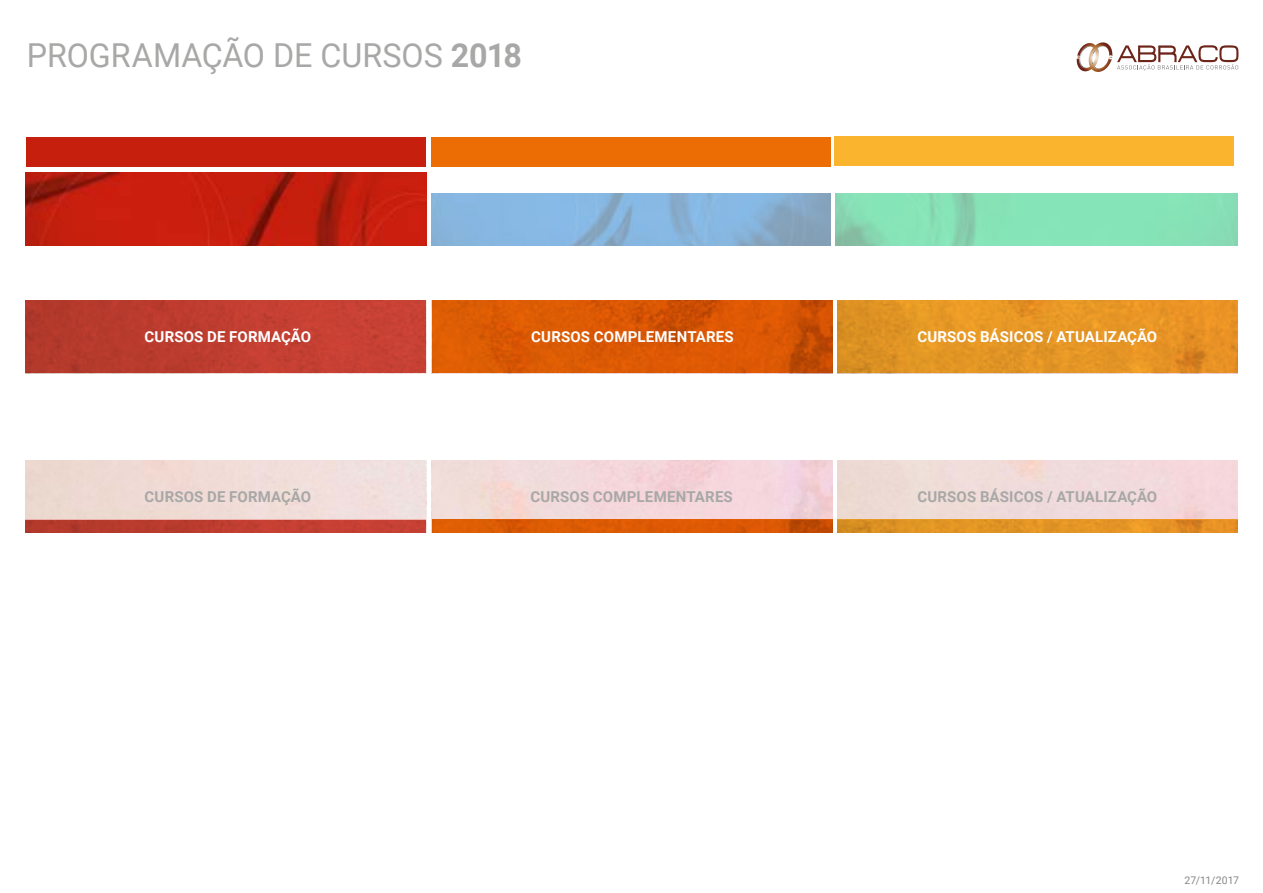
<style>
.page{position:relative;width:1263px;height:893px;background:#fff}
.page>*{position:absolute;margin:0;border:0;box-sizing:border-box;transform-origin:0 0}
.t1{font:33px "Roboto";color:#a8a8a7}
.t2{font:700 15px "Roboto";letter-spacing:.01em;color:#fff}
.t3{font:700 15px "Roboto";letter-spacing:.01em;color:#a8a8a7}
.t4{font:10.5px "Roboto";letter-spacing:.01em;color:#878787}
.s1{font-weight:700}
</style>
<div class="page">
<svg style="left:1077px;top:42px;width:161px;height:30px"></svg>
<div style="left:26px;top:137px;width:400px;height:29px;background:#c61f0d"></div>
<div style="left:431px;top:137px;width:400px;height:29px;background:#ed6d05"></div>
<div style="left:834px;top:136px;width:399px;height:30px;background:#fab42d"></div>
<img style="left:26px;top:173px;width:400px;height:73px">
<svg style="left:837px;top:300px;width:400px;height:73px;background:#e49424"></svg>
<svg style="left:432px;top:300px;width:400px;height:73px;background:#d85703"></svg>
<div style="left:432px;top:460px;width:400px;height:60px;background:#f3d7db"></div>
<svg style="left:432px;top:520px;width:400px;height:13px;background:#d95803"></svg>
<div style="left:837px;top:460px;width:400px;height:60px;background:#f0dada"></div>
<svg style="left:837px;top:520px;width:400px;height:13px;background:#e19224"></svg>
<div style="left:26px;top:300px;width:400px;height:73px;background:linear-gradient(to right,#b2382b,#cc4335)"></div>
<svg style="left:26px;top:520px;width:400px;height:13px;background:#bd3d2f"></svg>
<div style="left:26px;top:460px;width:400px;height:60px;background:#f0dbd6"></div>
<h1 class="t1" style="left:27px;top:32px;width:496px">PROGRAMAÇÃO DE CURSOS <span class="s1">2018</span></h1>
<p class="t2" style="left:145px;top:327px;width:168px">CURSOS DE FORMAÇÃO</p>
<p class="t3" style="left:145px;top:486px;width:168px">CURSOS DE FORMAÇÃO</p>
<p class="t2" style="left:531px;top:327px;width:204px">CURSOS COMPLEMENTARES</p>
<p class="t3" style="left:530px;top:486px;width:204px">CURSOS COMPLEMENTARES</p>
<p class="t2" style="left:917px;top:327px;width:241px">CURSOS BÁSICOS / ATUALIZAÇÃO</p>
<p class="t3" style="left:917px;top:486px;width:241px">CURSOS BÁSICOS / ATUALIZAÇÃO</p>
<p class="t4" style="left:1184px;top:873px;width:56px">27/11/2017</p>
</div>
